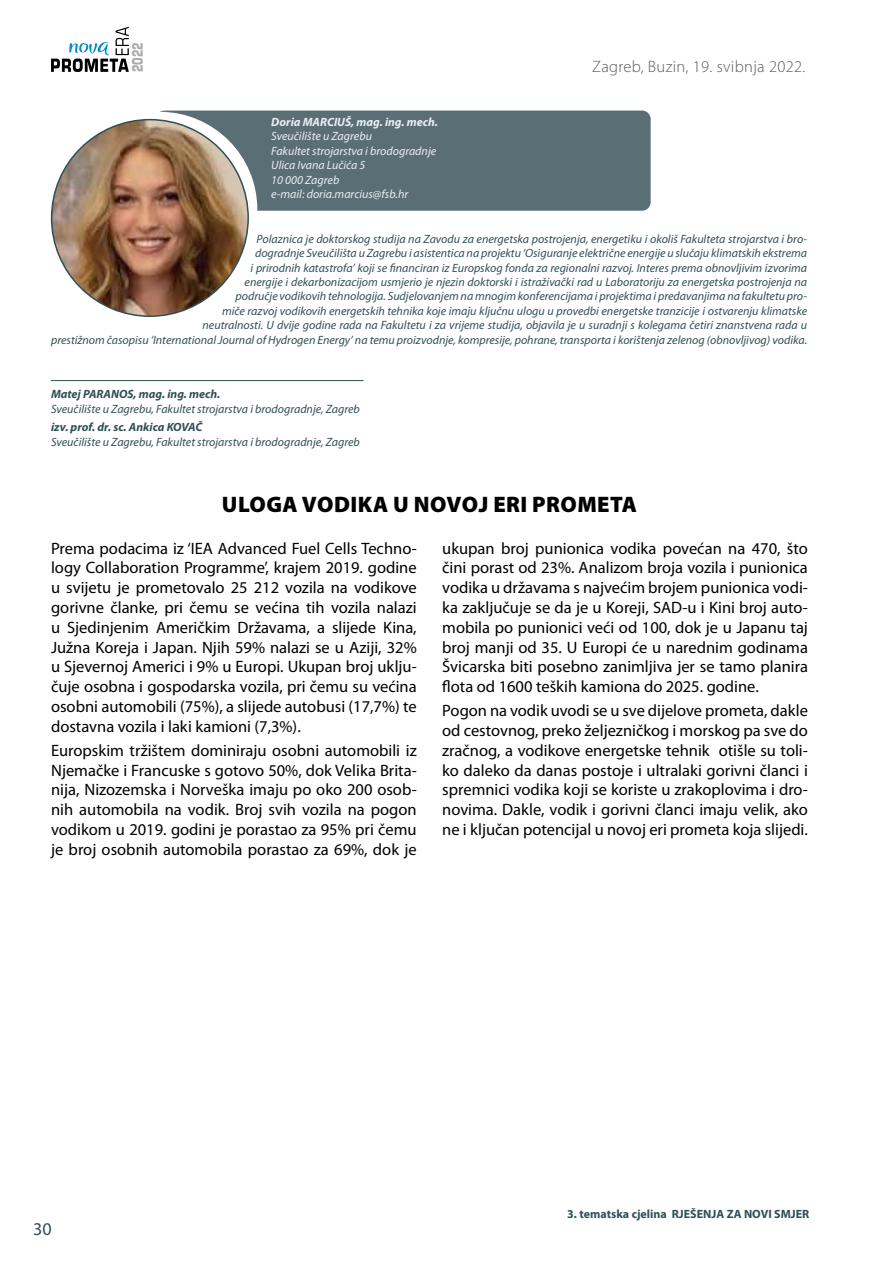
<style>
.page{position:relative;width:893px;height:1263px;background:#fff}
.page>*{position:absolute;margin:0;border:0;box-sizing:border-box;transform-origin:0 0}
.t1{font:900 22.5px "Myriad Pro";letter-spacing:.02em;color:#000}
.t2{font:18px "Myriad Pro";color:#314f56}
.t3{font:16.5px/19.8px "Myriad Pro";color:#000;text-align:justify}
.t4{font:300 16.5px "Myriad Pro";letter-spacing:.02em;color:#5d5b59}
.t5{font:900 15.9px "Eurostile TOT";color:#adacab;scale:.73 1}
.t6{font:italic 12px/14.4px "Myriad Pro";color:#314f56;text-align:right}
.t7{font:italic 12px/14.4px "Myriad Pro";color:#eaeff3}
.t8{font:italic 700 12px "Myriad Pro";color:#314f56}
.t9{font:700 12px "Myriad Pro";color:#314f56}
.t10{font:italic 700 12px "Myriad Pro";color:#eaeff3}
</style>
<div class="page">
<svg style="left:51px;top:27px;width:78px;height:45px"></svg>
<div style="left:160px;top:111px;width:491px;height:100px;background:#5a6e76"></div>
<img style="left:52px;top:120px;width:196px;height:196px;border-radius:98px">
<hr style="left:51px;top:380px;width:313px;height:1px;background:#314f56">
<p class="t5" style="left:129px;top:72px;width:42px;rotate:-90deg">2022</p>
<p class="t4" style="left:592px;top:57px;width:215px">Zagreb, Buzin, 19. svibnja 2022.</p>
<p class="t10" style="left:271px;top:115px;width:168px">Doria MARCIUŠ, mag. ing. mech.</p>
<p class="t7" style="left:271px;top:129px;width:166px">Sveučilište u Zagrebu<br>Fakultet strojarstva i brodogradnje<br>Ulica Ivana Lučića 5<br>10 000 Zagreb<br>e-mail: doria.marcius@fsb.hr</p>
<p class="t6" style="left:51px;top:232px;width:758px">Polaznica je doktorskog studija na Zavodu za energetska postrojenja, energetiku i okoliš Fakulteta strojarstva i bro-<br>dogradnje Sveučilišta u Zagrebu i asistentica na projektu ‘Osiguranje električne energije u slučaju klimatskih ekstrema<br>i prirodnih katastrofa’ koji se financiran iz Europskog fonda za regionalni razvoj. Interes prema obnovljivim izvorima<br>energije i dekarbonizacijom usmjerio je njezin doktorski i istraživački rad u Laboratoriju za energetska postrojenja na<br>područje vodikovih tehnologija. Sudjelovanjem na mnogim konferencijama i projektima i predavanjima na fakultetu pro-<br>miče razvoj vodikovih energetskih tehnika koje imaju ključnu ulogu u provedbi energetske tranzicije i ostvarenju klimatske<br>neutralnosti. U dvije godine rada na Fakultetu i za vrijeme studija, objavila je u suradnji s kolegama četiri znanstvena rada u<br>prestižnom časopisu ‘International Journal of Hydrogen Energy’ na temu proizvodnje, kompresije, pohrane, transporta i korištenja zelenog (obnovljivog) vodika.</p>
<p class="t8" style="left:51px;top:387px;width:171px">Matej PARANOS, mag. ing. mech.</p>
<p class="t6" style="left:51px;top:402px;width:310px">Sveučilište u Zagrebu, Fakultet strojarstva i brodogradnje, Zagreb</p>
<p class="t8" style="left:51px;top:420px;width:153px">izv. prof. dr. sc. Ankica KOVAČ</p>
<p class="t6" style="left:51px;top:435px;width:310px">Sveučilište u Zagrebu, Fakultet strojarstva i brodogradnje, Zagreb</p>
<h1 class="t1" style="left:222px;top:492px;width:417px">ULOGA VODIKA U NOVOJ ERI PROMETA</h1>
<p class="t3" style="left:51px;top:538px;width:367px">Prema podacima iz ‘IEA Advanced Fuel Cells Techno&shy;logy Collaboration Programme’, krajem 2019. godine u svijetu je prometovalo 25 212 vozila na vodikove gorivne članke, pri čemu se većina tih vozila nalazi u Sjedinjenim Američkim Državama, a slijede Kina, Južna Koreja i Japan. Njih 59% nalazi se u Aziji, 32% u Sjevernoj Americi i 9% u Europi. Ukupan broj uklju&shy;čuje osobna i gospodarska vozila, pri čemu su većina osobni automobili (75%), a slijede autobusi (17,7%) te dostavna vozila i laki kamioni (7,3%).</p>
<p class="t3" style="left:51px;top:741px;width:367px">Europskim tržištem dominiraju osobni automobili iz Njemačke i Francuske s gotovo 50%, dok Velika Brita&shy;nija, Nizozemska i Norveška imaju po oko 200 osob&shy;nih automobila na vodik. Broj svih vozila na pogon vodikom u 2019. godini je porastao za 95% pri čemu je broj osobnih automobila porastao za 69%, dok je</p>
<p class="t3" style="left:442px;top:538px;width:367px">ukupan broj punionica vodika povećan na 470, što čini porast od 23%. Analizom broja vozila i punionica vodika u državama s najvećim brojem punionica vodi&shy;ka zaključuje se da je u Koreji, SAD-u i Kini broj auto&shy;mobila po punionici veći od 100, dok je u Japanu taj broj manji od 35. U Europi će u narednim godinama Švicarska biti posebno zanimljiva jer se tamo planira flota od 1600 teških kamiona do 2025. godine.</p>
<p class="t3" style="left:442px;top:701px;width:367px">Pogon na vodik uvodi se u sve dijelove prometa, dakle od cestovnog, preko željezničkog i morskog pa sve do zračnog, a vodikove energetske tehnik otišle su toli&shy;ko daleko da danas postoje i ultralaki gorivni članci i spremnici vodika koji se koriste u zrakoplovima i dro&shy;novima. Dakle, vodik i gorivni članci imaju velik, ako ne i ključan potencijal u novoj eri prometa koja slijedi.</p>
<p class="t2" style="left:33px;top:1219px;width:20px">30</p>
<p class="t9" style="left:567px;top:1207px;width:244px">3. tematska cjelina RJEŠENJA ZA NOVI SMJER</p>
</div>
